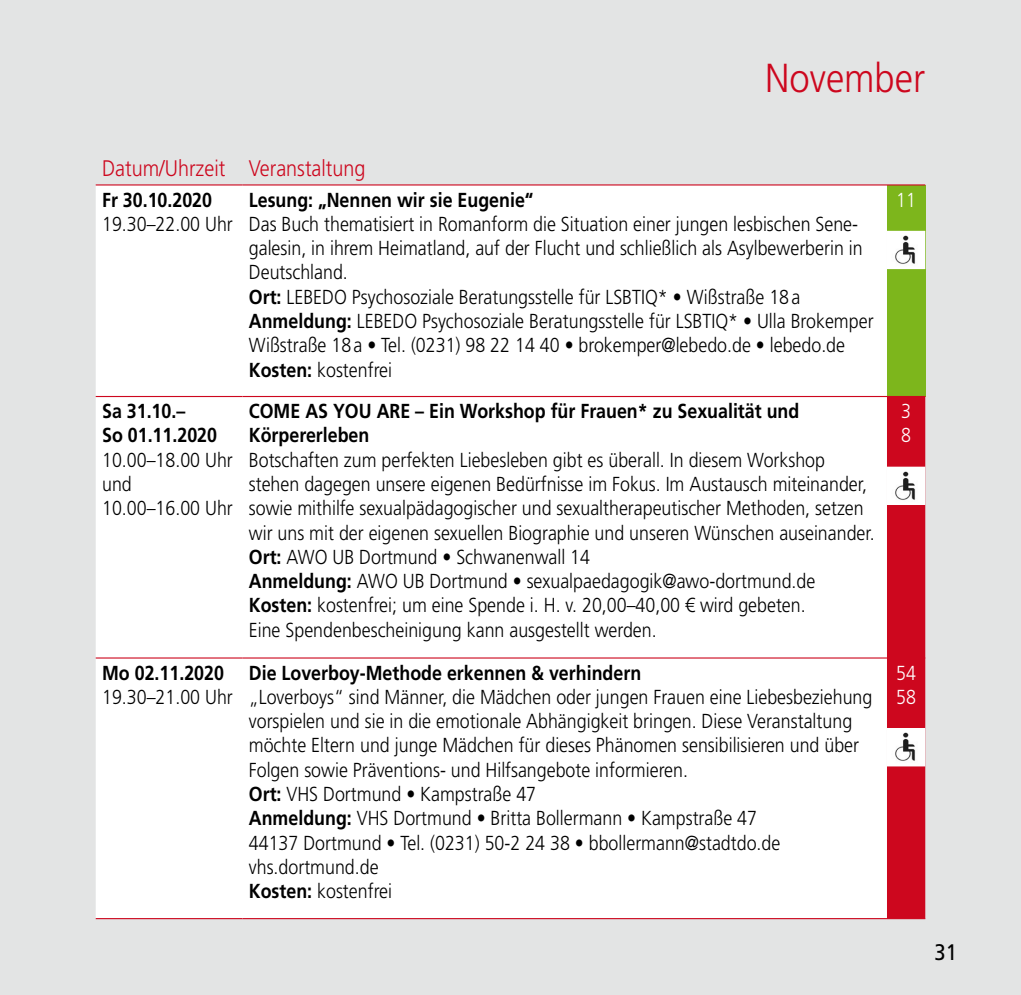
<style>
.page{position:relative;width:1021px;height:995px;background:#fff}
.page>*{position:absolute;margin:0;border:0;box-sizing:border-box;transform-origin:0 0}
.t1{font:300 40.5px "Frutiger LT";color:#cd071e;scale:.9 1}
.t2{font:300 22.5px "Frutiger LT Pro";color:#cd071e;scale:.88 1}
.t3{font:22.5px "Frutiger LT";color:#000;scale:.9 1}
.t4{font:300 20.25px/24.3px "Frutiger LT Pro";color:#000;scale:.88 1}
.t5{font:700 20.25px/24.3px "Frutiger LT Pro";color:#000;scale:.88 1}
.t6{font:300 20.25px/24.3px "Frutiger LT";color:#fff;scale:.88 1}
.s1{font-weight:700}
</style>
<div class="page">
<div style="left:0;top:0;width:1020px;height:995px;background:#e3e4e4"></div>
<div style="left:96px;top:186px;width:791px;height:732px;background:#fff"></div>
<div style="left:887px;top:185px;width:38px;height:211px;background:#7db61c"></div>
<div style="left:887px;top:397px;width:38px;height:521px;background:#cd071e"></div>
<hr style="left:96px;top:396px;width:146px;height:1px;background:#cd071e">
<hr style="left:242px;top:396px;width:645px;height:1px;background:#cd071e">
<hr style="left:887px;top:396px;width:38px;height:1px;background:#cd071e">
<hr style="left:96px;top:657px;width:146px;height:2px;background:#cd071e">
<hr style="left:242px;top:657px;width:645px;height:2px;background:#cd071e">
<hr style="left:887px;top:657px;width:38px;height:2px;background:#cd071e">
<hr style="left:96px;top:918px;width:146px;height:1px;background:#cd071e">
<hr style="left:242px;top:918px;width:645px;height:1px;background:#cd071e">
<hr style="left:887px;top:918px;width:38px;height:1px;background:#cd071e">
<hr style="left:96px;top:184px;width:146px;height:2px;background:#cd071e">
<hr style="left:242px;top:184px;width:645px;height:2px;background:#cd071e">
<hr style="left:887px;top:184px;width:38px;height:2px;background:#cd071e">
<img style="left:889px;top:233px;width:34px;height:34px">
<div style="left:887px;top:231px;width:38px;height:38px;border:1px solid #fff"></div>
<img style="left:889px;top:469px;width:34px;height:34px">
<div style="left:887px;top:467px;width:38px;height:38px;border:1px solid #fff"></div>
<img style="left:889px;top:730px;width:34px;height:34px">
<div style="left:887px;top:728px;width:38px;height:38px;border:1px solid #fff"></div>
<h1 class="t1" style="left:765px;top:55px;width:179px">November</h1>
<p class="t2" style="left:102px;top:155px;width:301px">Datum/Uhrzeit Veranstaltung</p>
<p class="t5" style="left:102px;top:187px;width:126px">Fr 30.10.2020</p>
<p class="t4" style="left:102px;top:212px;width:150px">19.30–22.00 Uhr</p>
<p class="t5" style="left:249px;top:187px;width:325px">Lesung: „Nennen wir sie Eugenie“</p>
<p class="t4" style="left:249px;top:212px;width:711px">Das Buch thematisiert in Romanform die Situation einer jungen lesbischen Sene&shy;galesin, in ihrem Heimatland, auf der Flucht und schließlich als Asylbewerberin in Deutschland.<br><span class="s1">Ort:</span> LEBEDO Psychosoziale Beratungsstelle für LSBTIQ* • Wißstraße 18a <span class="s1">Anmeldung:</span> LEBEDO Psychosoziale Beratungsstelle für LSBTIQ* • Ulla Brokemper Wißstraße 18a • Tel. (0231) 98 22 14 40 • brokemper@lebedo.de • lebedo.de <span class="s1">Kosten:</span> kostenfrei</p>
<p class="t5" style="left:102px;top:399px;width:132px">Sa 31.10.–<br>So 01.11.2020</p>
<p class="t4" style="left:102px;top:448px;width:150px">10.00–18.00 Uhr und<br>10.00–16.00 Uhr</p>
<p class="t5" style="left:102px;top:660px;width:140px">Mo 02.11.2020</p>
<p class="t4" style="left:102px;top:685px;width:150px">19.30–21.00 Uhr</p>
<p class="t5" style="left:249px;top:399px;width:627px">COME AS YOU ARE – Ein Workshop für Frauen* zu Sexualität und<br>Körpererleben</p>
<p class="t4" style="left:249px;top:448px;width:712px">Botschaften zum perfekten Liebesleben gibt es überall. In diesem Workshop stehen dagegen unsere eigenen Bedürfnisse im Fokus. Im Austausch miteinander, sowie mithilfe sexualpädagogischer und sexualtherapeutischer Methoden, setzen wir uns mit der eigenen sexuellen Biographie und unseren Wünschen auseinander.<br><span class="s1">Ort:</span> AWO UB Dortmund • Schwanenwall 14<br><span class="s1">Anmeldung:</span> AWO UB Dortmund • sexualpaedagogik@awo-dortmund.de <span class="s1">Kosten:</span> kostenfrei; um eine Spende i. H. v. 20,00–40,00 € wird gebeten.<br>Eine Spendenbescheinigung kann ausgestellt werden.</p>
<p class="t5" style="left:249px;top:660px;width:447px">Die Loverboy-Methode erkennen &amp; verhindern</p>
<p class="t4" style="left:249px;top:685px;width:710px">„Loverboys“ sind Männer, die Mädchen oder jungen Frauen eine Liebesbeziehung vorspielen und sie in die emotionale Abhängigkeit bringen. Diese Veranstaltung möchte Eltern und junge Mädchen für dieses Phänomen sensibilisieren und über Folgen sowie Präventions- und Hilfsangebote informieren.<br><span class="s1">Ort:</span> VHS Dortmund • Kampstraße 47<br><span class="s1">Anmeldung:</span> VHS Dortmund • Britta Bollermann • Kampstraße 47<br>44137 Dortmund • Tel. (0231) 50-2 24 38 • bbollermann@stadtdo.de vhs.dortmund.de<br><span class="s1">Kosten:</span> kostenfrei</p>
<p class="t6" style="left:896px;top:188px;width:24px">11</p>
<p class="t6" style="left:901px;top:399px;width:13px">3<br>8</p>
<p class="t6" style="left:896px;top:661px;width:24px">54<br>58</p>
<p class="t3" style="left:934px;top:938px;width:27px">31</p>
</div>
